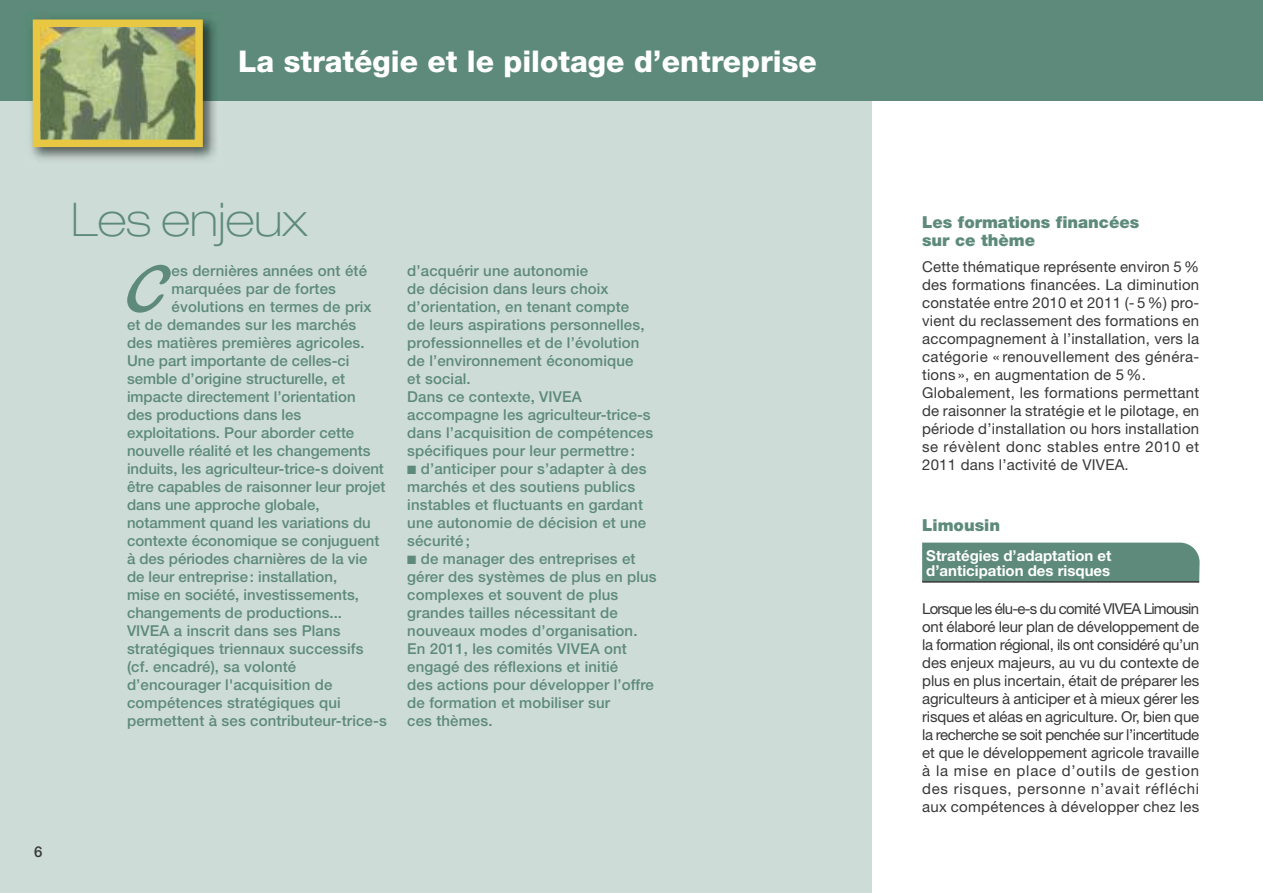
<style>
.page{position:relative;width:1263px;height:893px;background:#fff}
.page>*{position:absolute;margin:0;border:0;box-sizing:border-box;transform-origin:0 0}
.t1{font:70.05px "Blacklight D";color:#5d8a7a}
.t2{font:100 expanded 46.5px "Helvetica Neue";color:#5d8a7a}
.t3{font:800 30px "Helvetica Neue";color:#fff}
.t4{font:900 16.5px/18px "Helvetica Neue";color:#5d8a7a}
.t5{font:500 15px/18px "Helvetica Neue";letter-spacing:.01em;color:#5d8a7a}
.t6{font:15px/18px "Helvetica Neue";letter-spacing:.015em;color:#393839}
.t7{font:700 15px/15px "Helvetica Neue";color:#fff}
.t8{font:500 15px "Helvetica Neue";color:#393839}
</style>
<div class="page">
<div style="left:0;top:99px;width:872px;height:794px;background:#cedcd7"></div>
<div style="left:922px;top:543px;width:277px;height:38px;background:#5d8a7a"></div>
<div style="left:0;top:0;width:1263px;height:101px;background:#5d8a7a"></div>
<img style="left:30px;top:17px;width:186px;height:143px">
<img style="left:42px;top:29px;width:152px;height:109px">
<div style="left:33px;top:20px;width:170px;height:127px;border:8px solid #e8c742"></div>
<hr style="left:922px;top:581px;width:277px;height:2px;background:#393839">
<h3 class="t3" style="left:238px;top:51px;width:580px">La stratégie et le pilotage d’entreprise</h3>
<h2 class="t2" style="left:71px;top:202px;width:238px">Les enjeux</h2>
<h1 class="t1" style="left:127px;top:247px;width:42px">C</h1>
<p class="t5" style="left:172px;top:263px;width:197px">es dernières années ont été</p>
<p class="t5" style="left:172px;top:281px;width:166px">marquées par de fortes</p>
<p class="t5" style="left:172px;top:299px;width:201px">évolutions en termes de prix</p>
<p class="t5" style="left:127px;top:317px;width:231px">et de demandes sur les marchés</p>
<p class="t5" style="left:127px;top:335px;width:239px">des matières premières agricoles.</p>
<p class="t5" style="left:127px;top:353px;width:224px">Une part importante de celles-ci</p>
<p class="t5" style="left:127px;top:371px;width:220px">semble d’origine structurelle, et</p>
<p class="t5" style="left:127px;top:389px;width:230px">impacte directement l’orientation</p>
<p class="t5" style="left:127px;top:407px;width:176px">des productions dans les</p>
<p class="t5" style="left:127px;top:425px;width:229px">exploitations. Pour aborder cette</p>
<p class="t5" style="left:127px;top:443px;width:245px">nouvelle réalité et les changements</p>
<p class="t5" style="left:127px;top:461px;width:258px">induits, les agriculteur-trice-s doivent</p>
<p class="t5" style="left:127px;top:479px;width:260px">être capables de raisonner leur projet</p>
<p class="t5" style="left:127px;top:497px;width:194px">dans une approche globale,</p>
<p class="t5" style="left:127px;top:515px;width:245px">notamment quand les variations du</p>
<p class="t5" style="left:127px;top:533px;width:254px">contexte économique se conjuguent</p>
<p class="t5" style="left:127px;top:551px;width:242px">à des périodes charnières de la vie</p>
<p class="t5" style="left:127px;top:569px;width:212px">de leur entreprise: installation,</p>
<p class="t5" style="left:127px;top:587px;width:233px">mise en société, investissements,</p>
<p class="t5" style="left:127px;top:605px;width:217px">changements de productions...</p>
<p class="t5" style="left:127px;top:623px;width:215px">VIVEA a inscrit dans ses Plans</p>
<p class="t5" style="left:127px;top:641px;width:238px">stratégiques triennaux successifs</p>
<p class="t5" style="left:127px;top:659px;width:171px">(cf. encadré), sa volonté</p>
<p class="t5" style="left:127px;top:677px;width:207px">d’encourager l'acquisition de</p>
<p class="t5" style="left:127px;top:695px;width:215px">compétences stratégiques qui</p>
<p class="t5" style="left:127px;top:713px;width:261px">permettent à ses contributeur-trice-s</p>
<p class="t5" style="left:407px;top:263px;width:247px">d’acquérir une autonomie<br>de décision dans leurs choix d’orientation, en tenant compte<br>de leurs aspirations personnelles, professionnelles et de l’évolution de l’environnement économique<br>et social.<br>Dans ce contexte, VIVEA accompagne les agriculteur-trice-s dans l’acquisition de compétences spécifiques pour leur permettre :</p>
<p class="t5" style="left:407px;top:461px;width:241px">■ d’anticiper pour s’adapter à des marchés et des soutiens publics instables et fluctuants en gardant une autonomie de décision et une sécurité ;</p>
<p class="t5" style="left:407px;top:551px;width:251px">■ de manager des entreprises et gérer des systèmes de plus en plus complexes et souvent de plus grandes tailles nécessitant de nouveaux modes d’organisation.<br>En 2011, les comités VIVEA ont engagé des réflexions et initié<br>des actions pour développer l’offre de formation et mobiliser sur<br>ces thèmes.</p>
<p class="t8" style="left:34px;top:846px;width:10px">6</p>
<p class="t4" style="left:922px;top:215px;width:219px">Les formations financées sur ce thème</p>
<p class="t6" style="left:922px;top:259px;width:279px">Cette thématique représente environ 5% des formations financées. La diminution constatée entre 2010 et 2011 (- 5%) pro&shy;vient du reclassement des formations en accompagnement à l’installation, vers la catégorie « renouvellement des généra&shy;tions », en augmentation de 5%.<br>Globalement, les formations permettant de raisonner la stratégie et le pilotage, en période d’installation ou hors installation se révèlent donc stables entre 2010 et 2011 dans l’activité de VIVEA.</p>
<p class="t4" style="left:922px;top:517px;width:79px">Limousin</p>
<p class="t7" style="left:926px;top:549px;width:187px">Stratégies d’adaptation et d’anticipation des risques</p>
<p class="t6" style="left:922px;top:601px;width:279px;text-align:justify">Lorsque les élu-e-s du comité VIVEA Limousin ont élaboré leur plan de développement de la formation régional, ils ont considéré qu’un des enjeux majeurs, au vu du contexte de plus en plus incertain, était de préparer les agriculteurs à anticiper et à mieux gérer les risques et aléas en agriculture. Or, bien que la recherche se soit penchée sur l’incertitude et que le développement agricole travaille à la mise en place d’outils de gestion des risques, personne n’avait réfléchi aux compétences à développer chez les</p>
</div>
